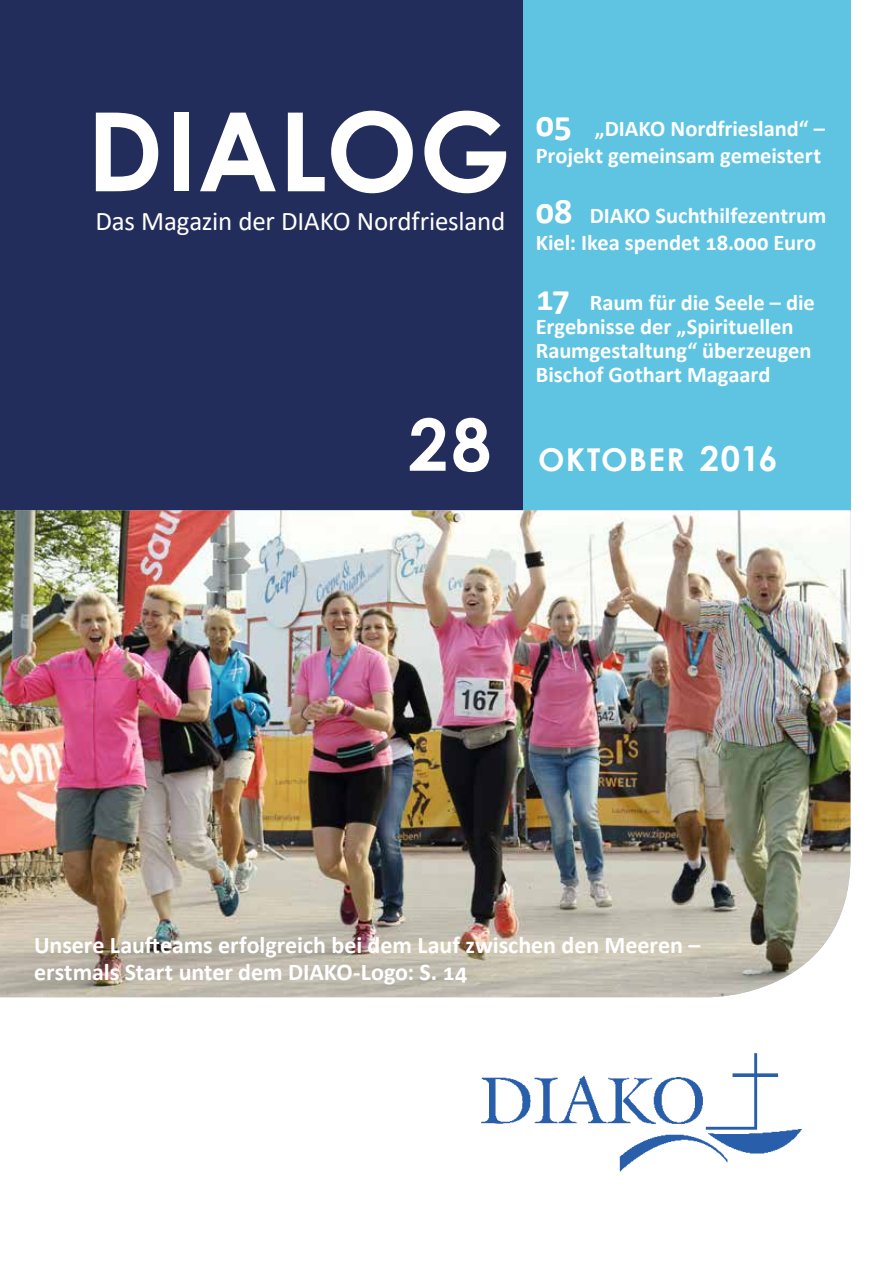
<style>
.page{position:relative;width:893px;height:1263px;background:#fff}
.page>*{position:absolute;margin:0;border:0;box-sizing:border-box;transform-origin:0 0}
.t1{font:700 109.5px "Century Gothic";letter-spacing:.01em;color:#fff}
.t2{font:700 72px "Century Gothic";color:#fff}
.t3{font:700 31.5px "Century Gothic";letter-spacing:.045em;color:#fff}
.t4{font:27px "Calibri";letter-spacing:-.005em;color:#fff}
.t5{font:700 24px/27px "Calibri";color:#fff}
.t6{font:700 22.5px/24px "Calibri";letter-spacing:-.005em;color:#fff}
.s1{font-size:36px}
.s2{font-size:34.5px}
</style>
<div class="page">
<div style="left:0;top:0;width:523px;height:510px;background:#232d5b"></div>
<img style="left:481px;top:1053px;width:321px;height:119px">
<div style="left:523px;top:0;width:327px;height:510px;background:#5fc4e1"></div>
<img style="left:0;top:510px;width:850px;height:487px">
<h1 class="t1" style="left:87px;top:68px;width:426px">DIALOG</h1>
<p class="t4" style="left:96px;top:202px;width:411px">Das Magazin der DIAKO Nordfriesland</p>
<h2 class="t2" style="left:408px;top:390px;width:85px">28</h2>
<p class="t6" style="left:536px;top:116px;width:291px;line-height:27px"><span class="s1">05</span> „DIAKO Nordfriesland“ –<br>Projekt gemeinsam gemeistert</p>
<p class="t6" style="left:536px;top:203px;width:292px;line-height:27px"><span class="s1">08</span> DIAKO Suchthilfezentrum<br>Kiel: Ikea spendet 18.000 Euro</p>
<p class="t6" style="left:536px;top:292px;width:281px"><span class="s1">17</span> Raum für die Seele – die<br>Ergebnisse der „Spirituellen<br>Raumgestaltung“ überzeugen<br>Bischof Gothart Magaard</p>
<h3 class="t3" style="left:538px;top:435px;width:241px">OKTOBER <span class="s2">2016</span></h3>
<p class="t5" style="left:34px;top:933px;width:668px">Unsere Laufteams erfolgreich bei dem Lauf zwischen den Meeren – erstmals Start unter dem DIAKO-Logo: S. 14</p>
</div>
